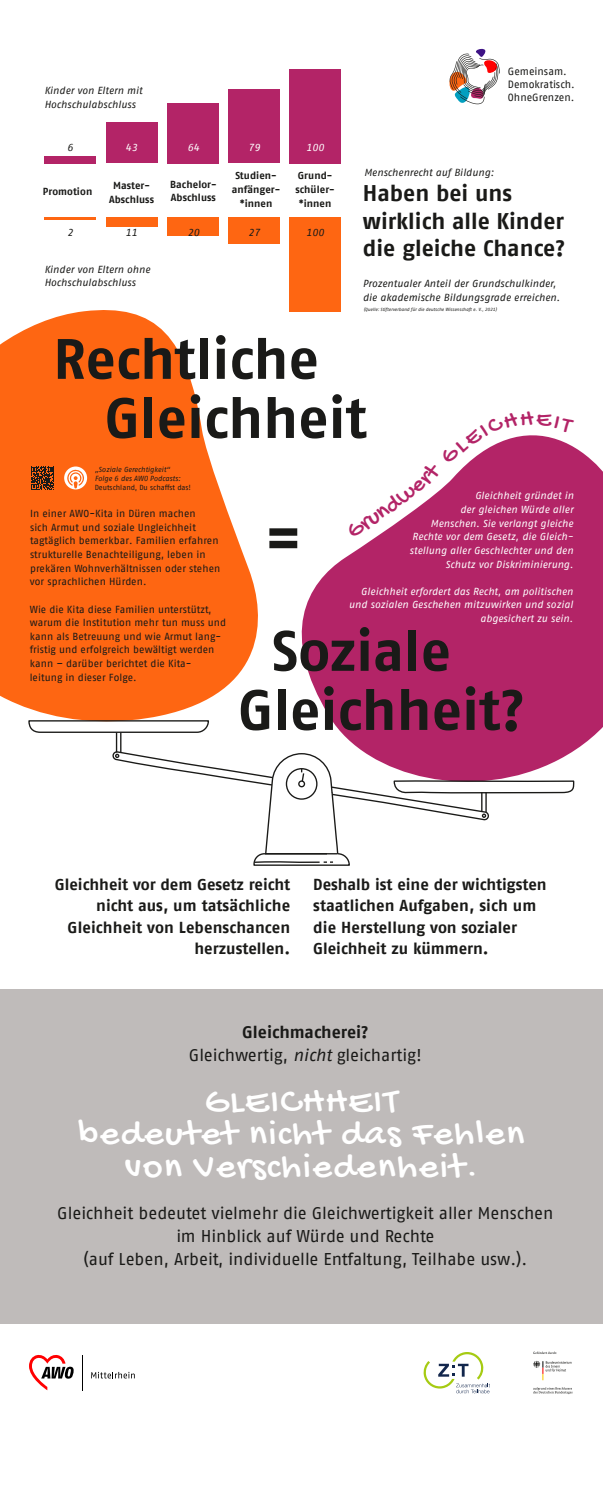
<style>
.page{position:relative;width:603px;height:1496px;background:#fff}
.page>*{position:absolute;margin:0;border:0;box-sizing:border-box;transform-origin:0 0}
.t1{font:700 56.83px/59.1px "AWO Fago Office";color:#1a1a18}
.t2{font:37.73px/32.2px "Gochi Hand";letter-spacing:.035em;color:#fff;text-align:center}
.t3{font:700 22.65px/27.2px "AWO Fago Office";color:#1a1a18}
.t4{font:17.05px/23.2px "AWO Fago Office";color:#1a1a18;text-align:center}
.t5{font:700 15.9px/21.5px "AWO Fago Office";color:#1a1a18;text-align:right}
.t6{font:10.57px/12.7px "AWO Fago Office";color:#1a1a18}
.t7{font:10.22px/13.6px "AWO Fago Office";letter-spacing:.01em;color:#1a1a18}
.t8{font:italic 10.22px/13.6px "AWO Fago Office";letter-spacing:.01em;color:#fff;text-align:right}
.t9{font:italic 10.22px/13.6px "AWO Fago Office";letter-spacing:.005em;color:#1a1a18}
.t10{font:700 10.22px/13.6px "AWO Fago Office";letter-spacing:.01em;color:#1a1a18;text-align:center}
.t11{font:italic 7.38px/8.8px "AWO Fago Office";letter-spacing:-.005em;color:#1a1a18}
.t12{font:7.38px "AWO Fago Office";color:#1a1a18}
.t13{font:italic 4.55px "AWO Fago Office";letter-spacing:.01em;color:#1a1a18}
.s1{font-weight:700}
.s2{font-style:italic}
</style>
<div class="page">
<svg style="left:449px;top:48px;width:50px;height:57px"></svg>
<svg style="left:423px;top:1352px;width:66px;height:41px"></svg>
<svg style="left:29px;top:1354px;width:45px;height:36px"></svg>
<hr style="left:82px;top:1354px;width:1px;height:36px;background:#000">
<svg style="left:91px;top:1371px;width:44px;height:7px"></svg>
<svg style="left:533px;top:1351px;width:24px;height:3px"></svg>
<svg style="left:533px;top:1387px;width:39px;height:6px"></svg>
<svg style="left:533px;top:1360px;width:38px;height:20px"></svg>
<svg style="left:301px;top:447px;width:301px;height:340px;background:#bd427c"></svg>
<svg style="left:0;top:310px;width:258px;height:409px;fill:#fe6612"></svg>
<div style="left:0;top:989px;width:602px;height:334px;background:#bfbbba"></div>
<svg style="left:64px;top:466px;width:23px;height:23px"></svg>
<svg style="left:31px;top:466px;width:23px;height:23px"></svg>
<svg style="left:28px;top:719px;width:546px;height:147px"></svg>
<div style="left:106px;top:217px;width:51px;height:10px;background:#fe6612"></div>
<div style="left:167px;top:217px;width:52px;height:19px;background:#fe6612"></div>
<div style="left:228px;top:217px;width:52px;height:27px;background:#fe6612"></div>
<div style="left:289px;top:217px;width:52px;height:94px;background:#fe6612"></div>
<div style="left:106px;top:123px;width:51px;height:40px;background:#b32467"></div>
<div style="left:167px;top:103px;width:52px;height:60px;background:#b32467"></div>
<div style="left:228px;top:89px;width:52px;height:74px;background:#b32467"></div>
<div style="left:289px;top:69px;width:52px;height:94px;background:#b32467"></div>
<hr style="left:45px;top:217px;width:51px;height:2px;background:#fe6612">
<div style="left:45px;top:156px;width:51px;height:7px;background:#b32467"></div>
<svg style="left:346px;top:435px;width:228px;height:103px"></svg>
<p class="t9" style="left:44px;top:83px;width:99px">Kinder von Eltern mit<br>Hochschulabschluss</p>
<p class="t9" style="left:67px;top:141px;width:7px">6</p>
<p class="t8" style="left:125px;top:141px;width:13px">43</p>
<p class="t8" style="left:187px;top:141px;width:13px">64</p>
<p class="t8" style="left:248px;top:141px;width:13px">79</p>
<p class="t8" style="left:306px;top:141px;width:19px">100</p>
<p class="t10" style="left:43px;top:184px;width:51px">Promotion</p>
<p class="t10" style="left:109px;top:178px;width:47px">Master-<br>Abschluss</p>
<p class="t10" style="left:170px;top:177px;width:48px;text-align:left">Bachelor-<br>Abschluss</p>
<p class="t10" style="left:232px;top:169px;width:50px">Studien&shy;anfänger-*innen</p>
<p class="t10" style="left:295px;top:169px;width:41px">Grund&shy;schüler-*innen</p>
<p class="t9" style="left:67px;top:226px;width:7px">2</p>
<p class="t9" style="left:125px;top:226px;width:13px">11</p>
<p class="t9" style="left:187px;top:226px;width:13px">20</p>
<p class="t9" style="left:248px;top:226px;width:13px">27</p>
<p class="t9" style="left:306px;top:226px;width:19px">100</p>
<p class="t9" style="left:44px;top:262px;width:107px">Kinder von Eltern ohne<br>Hochschulabschluss</p>
<p class="t6" style="left:507px;top:65px;width:68px">Gemeinsam.<br>Demokratisch.<br>OhneGrenzen.</p>
<p class="t9" style="left:364px;top:165px;width:131px">Menschenrecht auf Bildung:</p>
<h3 class="t3" style="left:362px;top:180px;width:204px">Haben bei uns wirklich alle Kinder die gleiche Chance?</h3>
<p class="t9" style="left:362px;top:276px;width:199px">Prozentualer Anteil der Grundschulkinder, die akademische Bildungsgrade erreichen.</p>
<p class="t13" style="left:363px;top:306px;width:135px">(Quelle: Stifterverband für die deutsche Wissenschaft e. V., 2021)</p>
<h1 class="t1" style="left:104px;top:328px;width:264px;text-indent:-51px">Rechtliche<br>Gleichheit</h1>
<p class="t11" style="left:95px;top:465px;width:88px">„Soziale Gerechtigkeit“<br>Folge 6 des AWO Podcasts:</p>
<p class="t12" style="left:95px;top:483px;width:98px">Deutschland, Du schaffst das!</p>
<p class="t7" style="left:30px;top:506px;width:192px">In einer AWO-Kita in Düren machen<br>sich Armut und soziale Ungleichheit tagtäglich bemerkbar. Familien erfahren strukturelle Benachteiligung, leben in prekären Wohnverhältnissen oder stehen vor sprachlichen Hürden.</p>
<p class="t7" style="left:30px;top:602px;width:198px">Wie die Kita diese Familien unterstützt, warum die Institution mehr tun muss und kann als Betreuung und wie Armut lang&shy;fristig und erfolgreich bewältigt werden kann – darüber berichtet die Kita&shy;leitung in dieser Folge.</p>
<h1 class="t1" style="left:265px;top:507px;width:37px">=</h1>
<p class="t8" style="left:409px;top:489px;width:165px">Gleichheit gründet in<br>der gleichen Würde aller<br>Menschen. Sie verlangt gleiche<br>Rechte vor dem Gesetz, die Gleich&shy;stellung aller Geschlechter und den<br>Schutz vor Diskriminierung.</p>
<p class="t8" style="left:348px;top:584px;width:226px">Gleichheit erfordert das Recht, am politischen und sozialen Geschehen mitzuwirken und sozial abgesichert zu sein.</p>
<h1 class="t1" style="left:238px;top:620px;width:288px;text-indent:34px">Soziale<br>Gleichheit?</h1>
<h3 class="t5" style="left:55px;top:873px;width:237px">Gleichheit vor dem Gesetz reicht nicht aus, um tatsächliche<br>Gleichheit von Lebenschancen herzustellen.</h3>
<h3 class="t5" style="left:313px;top:873px;width:235px;text-align:left">Deshalb ist eine der wichtigsten staatlichen Aufgaben, sich um die Herstellung von sozialer<br>Gleichheit zu kümmern.</h3>
<h3 class="t4" style="left:189px;top:1020px;width:234px"><span class="s1">Gleichmacherei?<br></span>Gleichwertig, <span class="s2">nicht</span> gleichartig!</h3>
<h2 class="t2" style="left:78px;top:1087px;width:447px">GLEICHHEIT<br>bedeutet nicht das Fehlen von Verschiedenheit.</h2>
<h3 class="t4" style="left:57px;top:1200px;width:497px">Gleichheit bedeutet vielmehr die Gleichwertigkeit aller Menschen im Hinblick auf Würde und Rechte<br>(auf Leben, Arbeit, individuelle Entfaltung, Teilhabe usw.).</h3>
</div>
